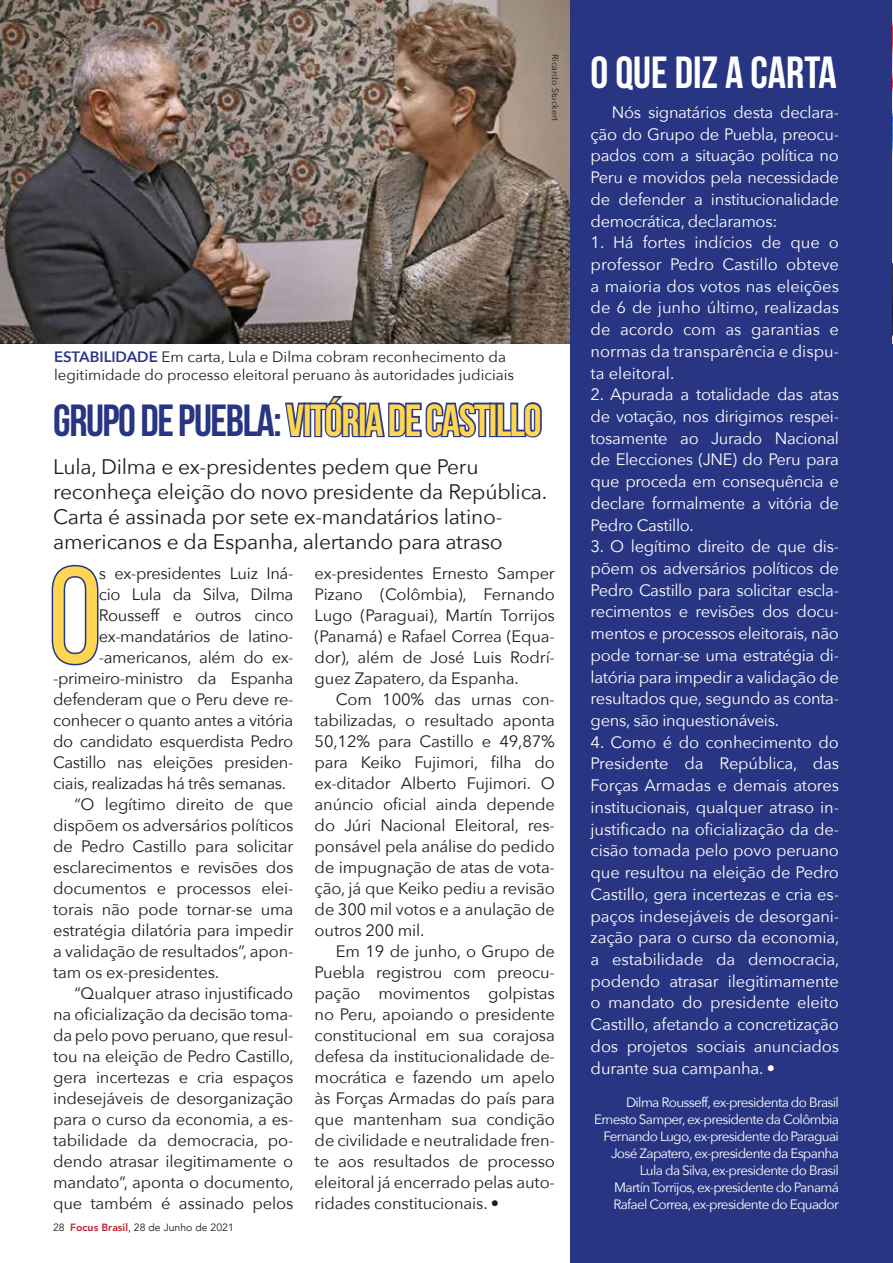
<style>
.page{position:relative;width:893px;height:1263px;background:#fff}
.page>*{position:absolute;margin:0;border:0;box-sizing:border-box;transform-origin:0 0}
.t1{font:136.5px "Bebas Neue";color:#fed652}
.t2{font:700 45px "Bebas Neue";letter-spacing:-.03em;color:#fed652}
.t3{font:700 45px "Bebas Neue";color:#fff}
.t4{font:21px/25.2px "Avenir Next";letter-spacing:-.01em;color:#1d1d1b}
.t5{font:16.5px/21px "Avenir Next";letter-spacing:-.01em;color:#1d1d1b;text-align:justify}
.t6{font:16.5px/21.8px "Avenir Next";letter-spacing:-.02em;color:#fff;text-align:justify}
.t7{font:15px/18px "Avenir Next";color:#1d1d1b}
.t8{font:13.5px/17px "Avenir Next";letter-spacing:-.05em;color:#fff;text-align:right}
.t9{font:10.5px "Avenir";color:#1d1d1b}
.t10{font:9px "Avenir Next";color:#1d1d1b}
.s1{font-weight:600;color:#283583}
.s2{color:#283583}
.s3{font-weight:800;color:#bb2334}
</style>
<div class="page">
<img style="left:0;top:0;width:571px;height:343px">
<div style="left:571px;top:0;width:322px;height:1262px;background:#283583"></div>
<svg style="left:285px;top:395px;width:257px;height:43px"></svg>
<svg style="left:51px;top:564px;width:48px;height:102px"></svg>
<img style="left:892px;top:0;width:1px;height:343px">
<p class="t10" style="left:563px;top:54px;width:68px;rotate:90deg">Ricardo Stuckert</p>
<p class="t7" style="left:54px;top:347px;width:462px"><span class="s1">ESTABILIDADE</span> Em carta, Lula e Dilma cobram reconhecimento da legitimidade do processo eleitoral peruano às autoridades judiciais</p>
<h2 class="t2" style="left:53px;top:395px;width:490px"><span class="s2">GRUPO DE PUEBLA:</span>VITÓRIA DE CASTILLO</h2>
<p class="t4" style="left:53px;top:453px;width:496px">Lula, Dilma e ex-presidentes pedem que Peru reconheça eleição do novo presidente da República.<br>Carta é assinada por sete ex-mandatários latino&shy;americanos e da Espanha, alertando para atraso</p>
<h1 class="t1" style="left:49px;top:542px;width:55px">O</h1>
<p class="t5" style="left:99px;top:562px;width:196px">s ex-presidentes Luiz Iná-</p>
<p class="t5" style="left:315px;top:562px;width:242px">ex-presidentes Ernesto Samper Pizano (Colômbia), Fernando Lugo (Paraguai), Martín Torrijos (Panamá) e Rafael Correa (Equa&shy;dor), além de José Luis Rodrí&shy;guez Zapatero, da Espanha.</p>
<p class="t5" style="left:315px;top:688px;width:242px;text-indent:21px">Com 100% das urnas con&shy;tabilizadas, o resultado aponta 50,12% para Castillo e 49,87% para Keiko Fujimori, filha do ex-ditador Alberto Fujimori. O anúncio oficial ainda depende do Júri Nacional Eleitoral, res&shy;ponsável pela análise do pedido de impugnação de atas de vota&shy;ção, já que Keiko pediu a revisão de 300 mil votos e a anulação de outros 200 mil.</p>
<p class="t5" style="left:315px;top:940px;width:242px;text-indent:21px">Em 19 de junho, o Grupo de Puebla registrou com preocu&shy;pação movimentos golpistas no Peru, apoiando o presidente constitucional em sua corajosa defesa da institucionalidade de&shy;mocrática e fazendo um apelo às Forças Armadas do país para que mantenham sua condição de civilidade e neutralidade fren&shy;te aos resultados de processo eleitoral já encerrado pelas auto&shy;ridades constitucionais. •</p>
<p class="t5" style="left:99px;top:583px;width:196px">cio Lula da Silva, Dilma</p>
<p class="t5" style="left:99px;top:604px;width:196px">Rousseff e outros cinco</p>
<p class="t5" style="left:99px;top:625px;width:196px">ex-mandatários de latino-</p>
<p class="t5" style="left:99px;top:646px;width:196px">-americanos, além do ex-</p>
<p class="t5" style="left:53px;top:667px;width:242px">-primeiro-ministro da Espanha</p>
<p class="t5" style="left:53px;top:688px;width:242px">defenderam que o Peru deve re-</p>
<p class="t5" style="left:53px;top:709px;width:242px">conhecer o quanto antes a vitória</p>
<p class="t5" style="left:53px;top:730px;width:242px">do candidato esquerdista Pedro</p>
<p class="t5" style="left:53px;top:751px;width:242px">Castillo nas eleições presiden-</p>
<p class="t5" style="left:53px;top:772px;width:235px">ciais, realizadas há três semanas.</p>
<p class="t5" style="left:74px;top:793px;width:220px">“O legítimo direito de que</p>
<p class="t5" style="left:53px;top:814px;width:242px">dispõem os adversários políticos</p>
<p class="t5" style="left:53px;top:835px;width:242px">de Pedro Castillo para solicitar</p>
<p class="t5" style="left:53px;top:856px;width:242px">esclarecimentos e revisões dos</p>
<p class="t5" style="left:53px;top:877px;width:242px">documentos e processos elei-</p>
<p class="t5" style="left:53px;top:898px;width:242px">torais não pode tornar-se uma</p>
<p class="t5" style="left:53px;top:919px;width:242px">estratégia dilatória para impedir</p>
<p class="t5" style="left:53px;top:940px;width:242px">a validação de resultados”, apon-</p>
<p class="t5" style="left:53px;top:961px;width:168px">tam os ex-presidentes.</p>
<p class="t5" style="left:74px;top:982px;width:220px">“Qualquer atraso injustificado</p>
<p class="t5" style="left:53px;top:1003px;width:242px">na oficialização da decisão toma-</p>
<p class="t5" style="left:53px;top:1024px;width:242px">da pelo povo peruano, que resul-</p>
<p class="t5" style="left:53px;top:1045px;width:242px">tou na eleição de Pedro Castillo,</p>
<p class="t5" style="left:53px;top:1066px;width:242px">gera incertezas e cria espaços</p>
<p class="t5" style="left:53px;top:1087px;width:242px">indesejáveis de desorganização</p>
<p class="t5" style="left:53px;top:1108px;width:242px">para o curso da economia, a es-</p>
<p class="t5" style="left:53px;top:1129px;width:242px">tabilidade da democracia, po-</p>
<p class="t5" style="left:53px;top:1150px;width:242px">dendo atrasar ilegitimamente o</p>
<p class="t5" style="left:53px;top:1171px;width:242px">mandato”, aponta o documento,</p>
<p class="t5" style="left:53px;top:1192px;width:242px">que também é assinado pelos</p>
<p class="t9" style="left:53px;top:1221px;width:182px">28 <span class="s3">Focus Brasil</span>, 28 de Junho de 2021</p>
<h2 class="t3" style="left:591px;top:48px;width:248px">O QUE DIZ A CARTA</h2>
<p class="t6" style="left:591px;top:101px;width:250px;text-indent:21px">Nós signatários desta declara&shy;ção do Grupo de Puebla, preocu&shy;pados com a situação política no Peru e movidos pela necessidade de defender a institucionalidade democrática, declaramos:</p>
<p class="t6" style="left:591px;top:231px;width:250px">1. Há fortes indícios de que o professor Pedro Castillo obteve a maioria dos votos nas eleições de 6 de junho último, realizadas de acordo com as garantias e normas da transparência e dispu&shy;ta eleitoral.</p>
<p class="t6" style="left:591px;top:383px;width:250px">2. Apurada a totalidade das atas de votação, nos dirigimos respei&shy;tosamente ao Jurado Nacional de Elecciones (JNE) do Peru para que proceda em consequência e declare formalmente a vitória de Pedro Castillo.</p>
<p class="t6" style="left:591px;top:535px;width:250px">3. O legítimo direito de que dis&shy;põem os adversários políticos de Pedro Castillo para solicitar escla&shy;recimentos e revisões dos docu&shy;mentos e processos eleitorais, não pode tornar-se uma estratégia di&shy;latória para impedir a validação de resultados que, segundo as conta&shy;gens, são inquestionáveis.</p>
<p class="t6" style="left:591px;top:730px;width:250px">4. Como é do conhecimento do Presidente da República, das Forças Armadas e demais atores institucionais, qualquer atraso in&shy;justificado na oficialização da de&shy;cisão tomada pelo povo peruano que resultou na eleição de Pedro Castillo, gera incertezas e cria es&shy;paços indesejáveis de desorgani&shy;zação para o curso da economia, a estabilidade da democracia, podendo atrasar ilegitimamente o mandato do presidente eleito Castillo, afetando a concretização dos projetos sociais anunciados durante sua campanha. •</p>
<p class="t8" style="left:594px;top:1094px;width:246px">Dilma Rousseff, ex-presidenta do Brasil Ernesto Samper, ex-presidente da Colômbia Fernando Lugo, ex-presidente do Paraguai José Zapatero, ex-presidente da Espanha Lula da Silva, ex-presidente do Brasil<br>Martín Torrijos, ex-presidente do Panamá Rafael Correa, ex-presidente do Equador</p>
</div>
